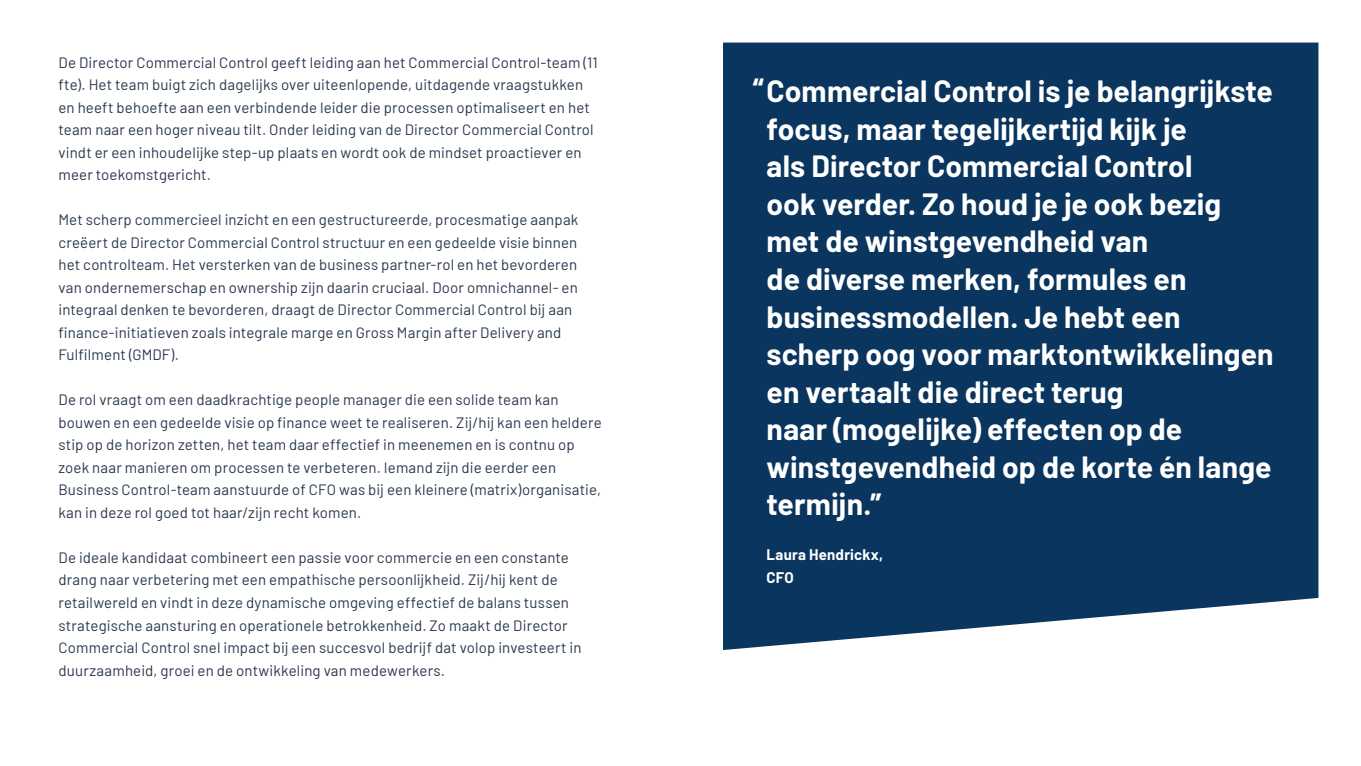
<style>
.page{position:relative;width:1361px;height:766px;background:#fff}
.page>*{position:absolute;margin:0;border:0;box-sizing:border-box;transform-origin:0 0}
.Rechts_uitlijnen{font:700 30px/37.5px "Barlow";letter-spacing:.005em;color:#fff}
.t1{font:15px/22.5px "Barlow";letter-spacing:.01em;color:#2a384e}
.Rechts_uitlijnen-2{font:700 15px "Barlow";letter-spacing:.015em;color:#fff}
</style>
<div class="page">
<div style="left:723px;top:43px;width:595px;height:607px;background:#0a355e"></div>
<p class="t1" style="left:58px;top:50px;width:541px">De Director Commercial Control geeft leiding aan het Commercial Control-team (11 fte). Het team buigt zich dagelijks over uiteenlopende, uitdagende vraagstukken en heeft behoefte aan een verbindende leider die processen optimaliseert en het team naar een hoger niveau tilt. Onder leiding van de Director Commercial Control vindt er een inhoudelijke step-up plaats en wordt ook de mindset proactiever en meer toekomstgericht.</p>
<p class="t1" style="left:58px;top:207px;width:521px">Met scherp commercieel inzicht en een gestructureerde, procesmatige aanpak creëert de Director Commercial Control structuur en een gedeelde visie binnen het controlteam. Het versterken van de business partner-rol en het bevorderen van ondernemerschap en ownership zijn daarin cruciaal. Door omnichannel- en integraal denken te bevorderen, draagt de Director Commercial Control bij aan finance-initiatieven zoals integrale marge en Gross Margin after Delivery and Fulfilment (GMDF).</p>
<p class="t1" style="left:58px;top:387px;width:545px">De rol vraagt om een daadkrachtige people manager die een solide team kan bouwen en een gedeelde visie op finance weet te realiseren. Zij/hij kan een heldere stip op de horizon zetten, het team daar effectief in meenemen en is contnu op zoek naar manieren om processen te verbeteren. Iemand zijn die eerder een Business Control-team aanstuurde of CFO was bij een kleinere (matrix)organisatie, kan in deze rol goed tot haar/zijn recht komen.</p>
<p class="t1" style="left:58px;top:545px;width:524px">De ideale kandidaat combineert een passie voor commercie en een constante drang naar verbetering met een empathische persoonlijkheid. Zij/hij kent de retailwereld en vindt in deze dynamische omgeving effectief de balans tussen strategische aansturing en operationele betrokkenheid. Zo maakt de Director Commercial Control snel impact bij een succesvol bedrijf dat volop investeert in duurzaamheid, groei en de ontwikkeling van medewerkers.</p>
<p class="Rechts_uitlijnen" style="left:766px;top:70px;width:508px;text-indent:-14px">“Commercial Control is je belangrijkste focus, maar tegelijkertijd kijk je<br>als Director Commercial Control<br>ook verder. Zo houd je je ook bezig met de winstgevendheid van<br>de diverse merken, formules en businessmodellen. Je hebt een scherp oog voor marktontwikkelingen en vertaalt die direct terug<br>naar (mogelijke) effecten op de winstgevendheid op de korte én lange termijn.”</p>
<p class="Rechts_uitlijnen-2" style="left:766px;top:543px;width:118px">Laura Hendrickx,</p>
<p class="Rechts_uitlijnen-2" style="left:766px;top:566px;width:29px">CFO</p>
</div>
